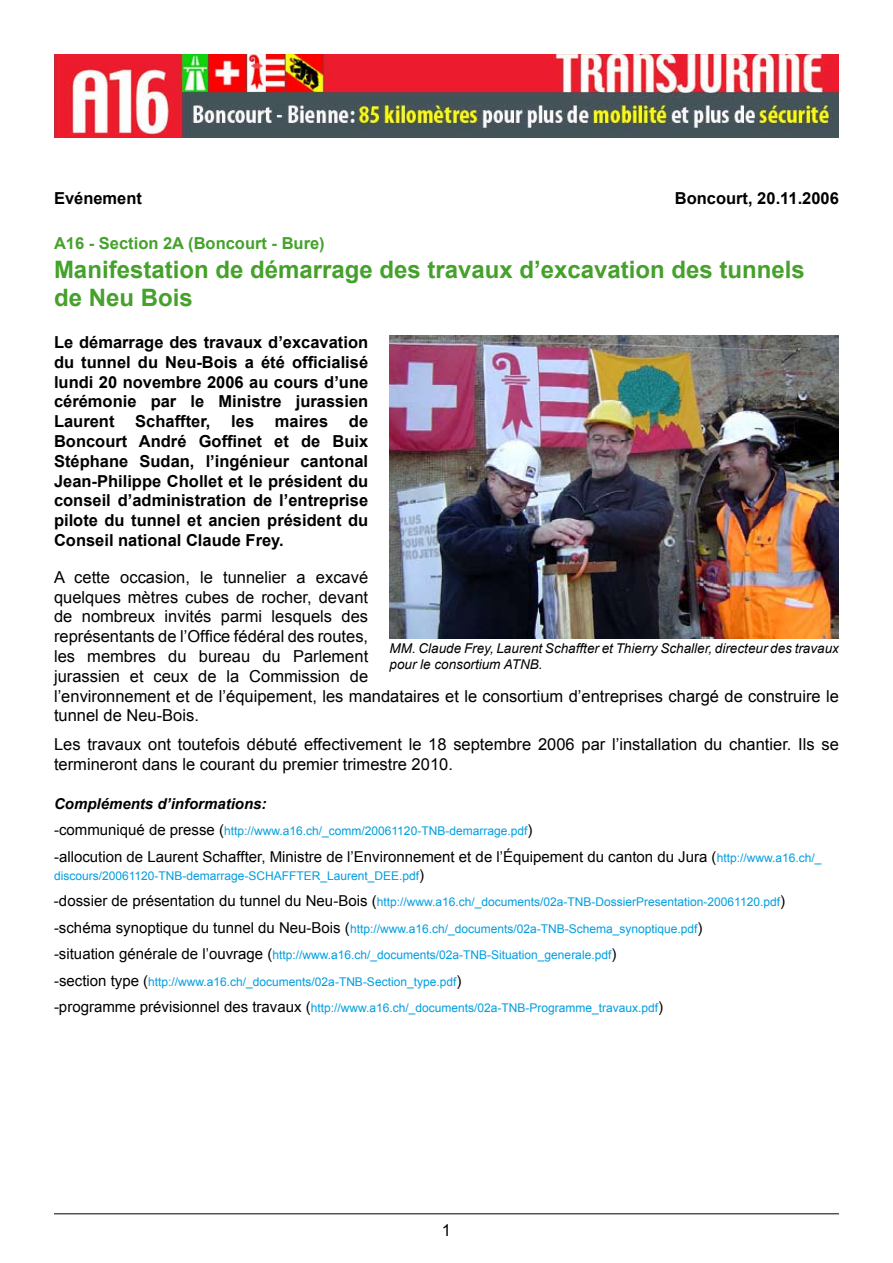
<style>
.page{position:relative;width:893px;height:1263px;background:#fff}
.page>*{position:absolute;margin:0;border:0;box-sizing:border-box;transform-origin:0 0}
.t1{font:700 24px/28.8px "Arial";color:#45a12b}
.t2{font:16.5px/19.8px "Arial";color:#000}
.t3{font:700 16.5px/19.8px "Arial";color:#000;text-align:justify}
.t4{font:700 16.5px "Arial";color:#45a12b}
.t5{font:15px "Arial";color:#000}
.t6{font:italic 700 15px "Arial";color:#000}
.t7{font:italic 13.5px/16.2px "Arial";color:#000}
.t8{font:12px "Arial";color:#009ee0}
.s1{font-size:15px;color:#000}
.s2{font-size:12px;color:#009ee0}
</style>
<div class="page">
<hr style="left:54px;top:1213px;width:785px;height:1px;background:#000">
<img style="left:54px;top:54px;width:785px;height:83px">
<img style="left:389px;top:335px;width:450px;height:304px">
<h2 class="t3" style="left:54px;top:189px;width:90px">Evénement</h2>
<h2 class="t3" style="left:675px;top:189px;width:166px">Boncourt, 20.11.2006</h2>
<h2 class="t4" style="left:54px;top:232px;width:272px">A16 - Section 2A (Boncourt - Bure)</h2>
<h1 class="t1" style="left:54px;top:256px;width:752px">Manifestation de démarrage des travaux d’excavation des tunnels de Neu Bois</h1>
<h2 class="t3" style="left:54px;top:333px;width:316px">Le démarrage des travaux d’excavation du tunnel du Neu-Bois a été officialisé lundi 20 novembre 2006 au cours d’une cérémonie par le Ministre jurassien Laurent</h2>
<h2 class="t3" style="left:135px;top:412px;width:77px">Schaffter,</h2>
<h2 class="t3" style="left:231px;top:412px;width:24px">les</h2>
<h2 class="t3" style="left:275px;top:412px;width:55px">maires</h2>
<h2 class="t3" style="left:54px;top:412px;width:316px;text-indent:295px">de Boncourt André Goffinet et de Buix Stéphane Sudan, l’ingénieur cantonal Jean-Philippe Chollet et le président du conseil d’administration de l’entreprise pilote du tunnel et ancien président du Conseil national Claude Frey.</h2>
<p class="t2" style="left:54px;top:567px;width:786px">A cette occasion, le tunnelier a excavé<br>quelques mètres cubes de rocher, devant<br>de nombreux invités parmi lesquels des<br>représentants de l’Office fédéral des routes,<br>les membres du bureau du Parlement<br>jurassien et ceux de la Commission de<br>l’environnement et de l’équipement, les mandataires et le consortium d’entreprises chargé de construire le tunnel de Neu-Bois.</p>
<h2 class="t2" style="left:54px;top:734px;width:786px">Les travaux ont toutefois débuté effectivement le 18 septembre 2006 par l’installation du chantier. Ils se termineront dans le courant du premier trimestre 2010.</h2>
<p class="t6" style="left:54px;top:794px;width:214px">Compléments d’informations:</p>
<p class="t8" style="left:54px;top:823px;width:480px"><span class="s1">-communiqué de presse (</span>http://www.a16.ch/_comm/20061120-TNB-demarrage.pdf<span class="s1">)</span></p>
<p class="t5" style="left:54px;top:847px;width:769px">-allocution de Laurent Schaffter, Ministre de l’Environnement et de l’Équipement du canton du Jura (<span class="s2">http://www.a16.ch/_</span></p>
<p class="t8" style="left:54px;top:868px;width:372px">discours/20061120-TNB-demarrage-SCHAFFTER_Laurent_DEE.pdf<span class="s1">)</span></p>
<p class="t8" style="left:54px;top:894px;width:733px"><span class="s1">-dossier de présentation du tunnel du Neu-Bois (</span>http://www.a16.ch/_documents/02a-TNB-DossierPresentation-20061120.pdf<span class="s1">)</span></p>
<p class="t8" style="left:54px;top:921px;width:650px"><span class="s1">-schéma synoptique du tunnel du Neu-Bois (</span>http://www.a16.ch/_documents/02a-TNB-Schema_synoptique.pdf<span class="s1">)</span></p>
<p class="t8" style="left:54px;top:947px;width:564px"><span class="s1">-situation générale de l’ouvrage (</span>http://www.a16.ch/_documents/02a-TNB-Situation_generale.pdf<span class="s1">)</span></p>
<p class="t8" style="left:54px;top:974px;width:409px"><span class="s1">-section type (</span>http://www.a16.ch/_documents/02a-TNB-Section_type.pdf<span class="s1">)</span></p>
<p class="t8" style="left:54px;top:1000px;width:611px"><span class="s1">-programme prévisionnel des travaux (</span>http://www.a16.ch/_documents/02a-TNB-Programme_travaux.pdf<span class="s1">)</span></p>
<p class="t7" style="left:389px;top:640px;width:451px">MM. Claude Frey, Laurent Schaffter et Thierry Schaller, directeur des travaux pour le consortium ATNB.</p>
<h2 class="t2" style="left:442px;top:1220px;width:11px">1</h2>
</div>
